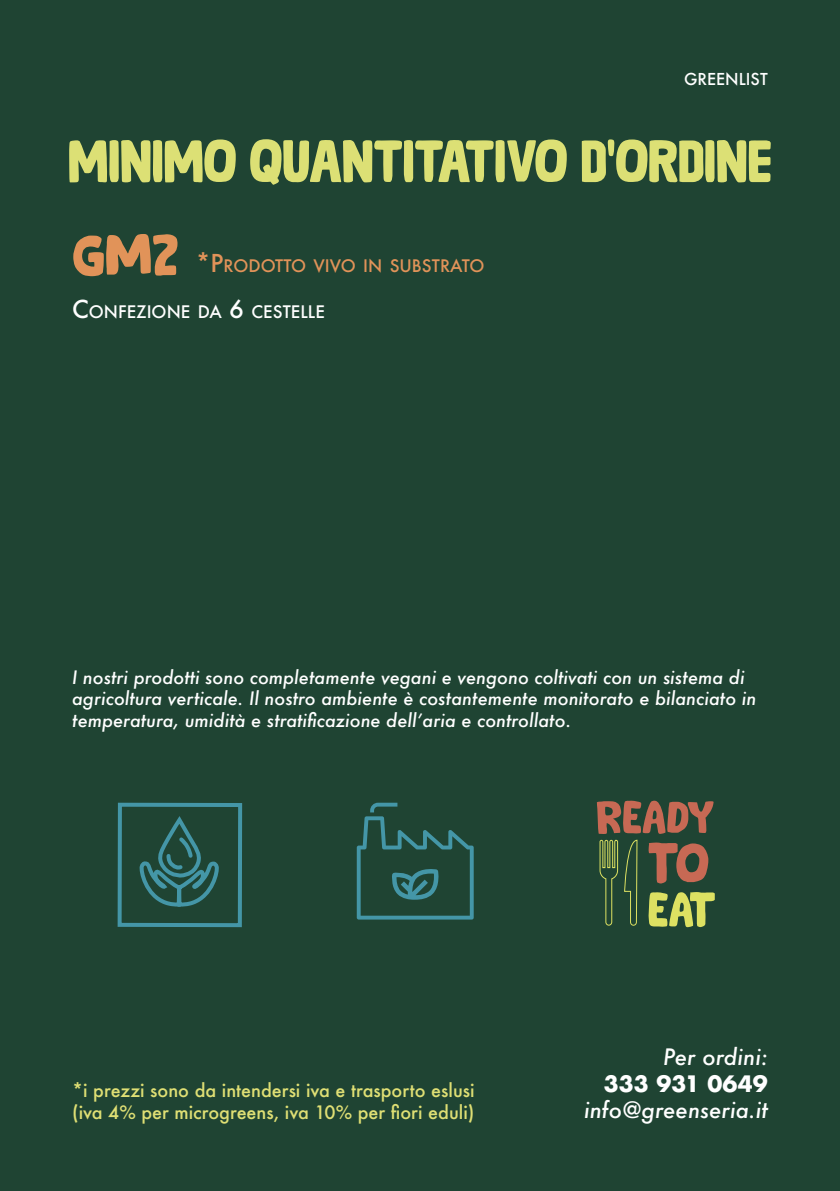
<style>
.page{position:relative;width:840px;height:1191px;background:#fff}
.page>*{position:absolute;margin:0;border:0;box-sizing:border-box;transform-origin:0 0}
.t1{font:60px "Moutarde DEMO";color:#dce075}
.t2{font:60px "Cookie Supply DEMO";color:#e19359}
.t3{font:italic 500 22px "Futura";color:#fff}
.t4{font:700 22px "Futura";color:#fff}
.t5{font:italic 500 18px/21.6px "Futura";color:#fff}
.t6{font:500 18px "Futura";color:#dfdf74}
.t7{font:500 16.8px "Futura";color:#e19359}
.t8{font:500 16.8px "Futura";color:#fff}
.t9{font:500 16px "Futura";color:#fff}
.s1{font-size:24px}
</style>
<div class="page">
<div style="left:0;top:0;width:839px;height:1191px;background:#1f4433"></div>
<svg style="left:356px;top:802px;width:117px;height:117px"></svg>
<div style="left:117px;top:802px;width:125px;height:125px;border:4px solid #4496a7"></div>
<svg style="left:139px;top:816px;width:80px;height:91px"></svg>
<svg style="left:596px;top:800px;width:118px;height:127px"></svg>
<p class="t9" style="left:683px;top:68px;width:85px">GREENLIST</p>
<p class="t1" style="left:68px;top:127px;width:705px">MINIMO QUANTITATIVO D'ORDINE</p>
<p class="t2" style="left:72px;top:222px;width:108px">GM2</p>
<p class="t8" style="left:72px;top:300px;width:254px"><span class="s1">C</span>ONFEZIONE DA <span class="s1">6</span> CESTELLE</p>
<p class="t7" style="left:196px;top:254px;width:290px"><span class="s1">*P</span>RODOTTO VIVO IN SUBSTRATO</p>
<p class="t5" style="left:72px;top:666px;width:685px">I nostri prodotti sono completamente vegani e vengono coltivati con un sistema di agricoltura verticale. Il nostro ambiente è costantemente monitorato e bilanciato in temperatura, umidità e stratificazione dell’aria e controllato.</p>
<p class="t6" style="left:72px;top:1078px;width:404px">*i prezzi sono da intendersi iva e trasporto eslusi</p>
<p class="t6" style="left:72px;top:1100px;width:403px">(iva 4% per microgreens, iva 10% per fiori eduli)</p>
<p class="t3" style="left:662px;top:1041px;width:106px">Per ordini:</p>
<p class="t4" style="left:603px;top:1067px;width:165px">333 931 0649</p>
<p class="t3" style="left:583px;top:1094px;width:185px">info@greenseria.it</p>
</div>
